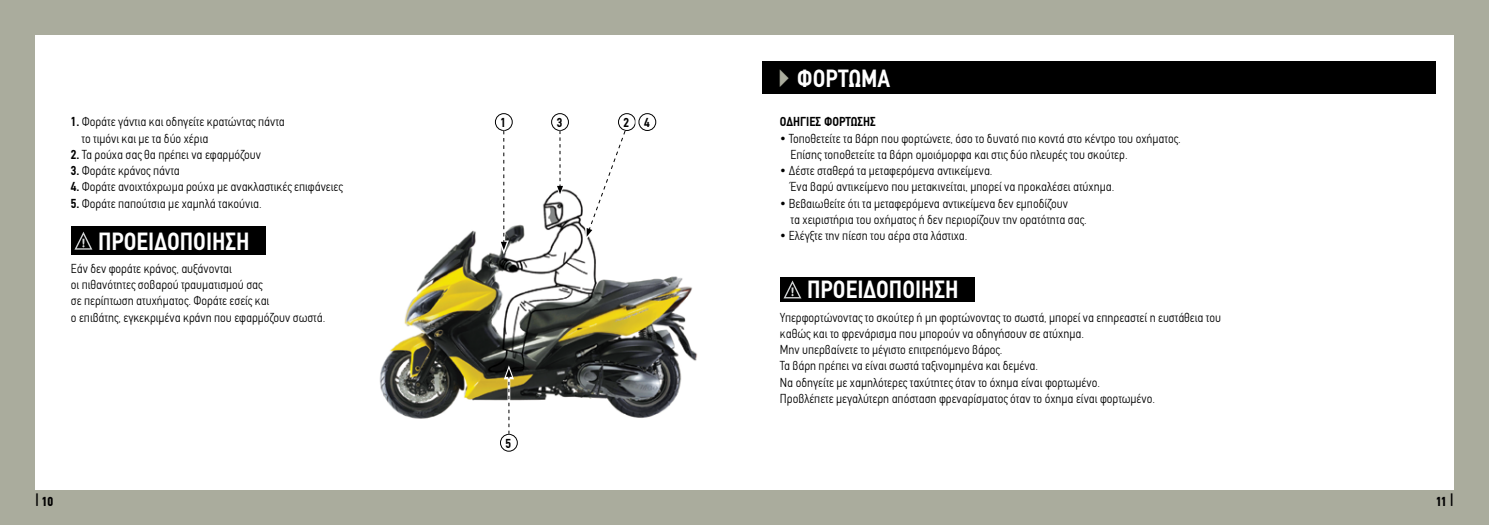
<style>
.page{position:relative;width:1489px;height:525px;background:#fff}
.page>*{position:absolute;margin:0;border:0;box-sizing:border-box;transform-origin:0 0}
.t1{font:700 25px "PF Din Text Condensed";color:#fff}
.t2{font:300 condensed 13px/16.2px "PF Din Text";color:#000}
.t3{font:700 13px "PF Din Text Condensed";color:#000}
.t4{font:900 condensed 13px "PF Din Text";color:#000}
.s1{font-family:"PF Din Text Condensed";font-weight:700;font-stretch:normal}
.s2{font-family:"PF Agora Sans Pro";font-weight:400;color:#aaac9d}
</style>
<div class="page">
<div style="left:0;top:0;width:1488px;height:524px;background:#aaac9d"></div>
<div style="left:35px;top:35px;width:1418px;height:454px;background:#fff"></div>
<div style="left:71px;top:226px;width:195px;height:28px;background:#000"></div>
<svg style="left:74px;top:231px;width:18px;height:18px"></svg>
<div style="left:780px;top:276px;width:194px;height:25px;background:#000"></div>
<svg style="left:783px;top:280px;width:18px;height:18px"></svg>
<div style="left:762px;top:61px;width:673px;height:33px;background:#000"></div>
<img style="left:372px;top:165px;width:328px;height:265px">
<div style="left:492px;top:110px;width:23px;height:24px;background:#fff;border-radius:50%"></div>
<div style="left:495px;top:113px;width:17px;height:18px;border:1px solid #000;border-radius:50%"></div>
<svg style="left:497px;top:430px;width:24px;height:24px"></svg>
<div style="left:500px;top:433px;width:17px;height:18px;border:1px solid #000;border-radius:50%"></div>
<div style="left:548px;top:110px;width:24px;height:24px;background:#fff;border-radius:50%"></div>
<div style="left:551px;top:113px;width:18px;height:18px;border:1px solid #000;border-radius:50%"></div>
<div style="left:615px;top:110px;width:24px;height:24px;background:#fff;border-radius:50%"></div>
<div style="left:618px;top:113px;width:17px;height:18px;border:1px solid #000;border-radius:50%"></div>
<div style="left:635px;top:110px;width:24px;height:24px;background:#fff;border-radius:50%"></div>
<div style="left:638px;top:113px;width:18px;height:18px;border:1px solid #000;border-radius:50%"></div>
<svg style="left:498px;top:131px;width:11px;height:123px"></svg>
<svg style="left:504px;top:365px;width:10px;height:69px"></svg>
<svg style="left:555px;top:131px;width:10px;height:65px"></svg>
<div style="left:585px;top:127px;width:43px;height:113px;background:#fff"></div>
<p class="t2" style="left:81px;top:114px;width:205px;text-indent:-11px"><span class="s1">1.</span> Φοράτε γάντια και οδηγείτε κρατώντας πάντα το τιμόνι και με τα δύο χέρια</p>
<p class="t2" style="left:71px;top:146px;width:192px"><span class="s1">2.</span> Τα ρούχα σας θα πρέπει να εφαρμόζουν</p>
<p class="t2" style="left:71px;top:162px;width:110px"><span class="s1">3.</span> Φοράτε κράνος πάντα</p>
<p class="t2" style="left:71px;top:179px;width:273px"><span class="s1">4.</span> Φοράτε ανοιχτόχρωμα ρούχα με ανακλαστικές επιφάνειες</p>
<p class="t2" style="left:71px;top:195px;width:192px"><span class="s1">5.</span> Φοράτε παπούτσια με χαμηλά τακούνια.</p>
<h1 class="t1" style="left:98px;top:226px;width:153px">ΠΡΟΕΙΔΟΠΟΙΗΣΗ</h1>
<p class="t2" style="left:71px;top:260px;width:256px">Εάν δεν φοράτε κράνος, αυξάνονται<br>οι πιθανότητες σοβαρού τραυματισμού σας<br>σε περίπτωση ατυχήματος. Φοράτε εσείς και<br>ο επιβάτης, εγκεκριμένα κράνη που εφαρμόζουν σωστά.</p>
<p class="t3" style="left:500px;top:115px;width:7px">1</p>
<p class="t3" style="left:556px;top:115px;width:7px">3</p>
<p class="t3" style="left:623px;top:115px;width:28px">2 4</p>
<p class="t3" style="left:505px;top:435px;width:7px">5</p>
<h1 class="t1" style="left:776px;top:64px;width:115px"><span class="s2">▶</span> ΦΟΡΤΩΜΑ</h1>
<p class="t3" style="left:780px;top:114px;width:14px">Οδηγίες</p>
<p class="t3" style="left:824px;top:114px;width:8px">φόρτωσης</p>
<p class="t2" style="left:790px;top:130px;width:391px;text-indent:-11px">• Τοποθετείτε τα βάρη που φορτώνετε, όσο το δυνατό πιο κοντά στο κέντρο του οχήματος.<br>Επίσης τοποθετείτε τα βάρη ομοιόμορφα και στις δύο πλευρές του σκούτερ.</p>
<p class="t2" style="left:790px;top:162px;width:325px;text-indent:-11px">• Δέστε σταθερά τα μεταφερόμενα αντικείμενα.<br>Ένα βαρύ αντικείμενο που μετακινείται, μπορεί να προκαλέσει ατύχημα.</p>
<p class="t2" style="left:790px;top:195px;width:297px;text-indent:-11px">• Βεβαιωθείτε ότι τα μεταφερόμενα αντικείμενα δεν εμποδίζουν<br>τα χειριστήρια του οχήματος ή δεν περιορίζουν την ορατότητα σας.</p>
<p class="t2" style="left:780px;top:227px;width:189px">• Ελέγξτε την πίεση του αέρα στα λάστιχα.</p>
<h1 class="t1" style="left:807px;top:275px;width:153px">ΠΡΟΕΙΔΟΠΟΙΗΣΗ</h1>
<p class="t2" style="left:780px;top:309px;width:442px">Υπερφορτώνοντας το σκούτερ ή μη φορτώνοντας το σωστά, μπορεί να επηρεαστεί η ευστάθεια του καθώς και το φρενάρισμα που μπορούν να οδηγήσουν σε ατύχημα.<br>Μην υπερβαίνετε το μέγιστο επιτρεπόμενο βάρος.<br>Τα βάρη πρέπει να είναι σωστά ταξινομημένα και δεμένα.<br>Να οδηγείτε με χαμηλότερες ταχύτητες όταν το όχημα είναι φορτωμένο.<br>Προβλέπετε μεγαλύτερη απόσταση φρεναρίσματος όταν το όχημα είναι φορτωμένο.</p>
<p class="t4" style="left:35px;top:493px;width:19px">| 10</p>
<p class="t4" style="left:1435px;top:493px;width:19px">11 |</p>
</div>
